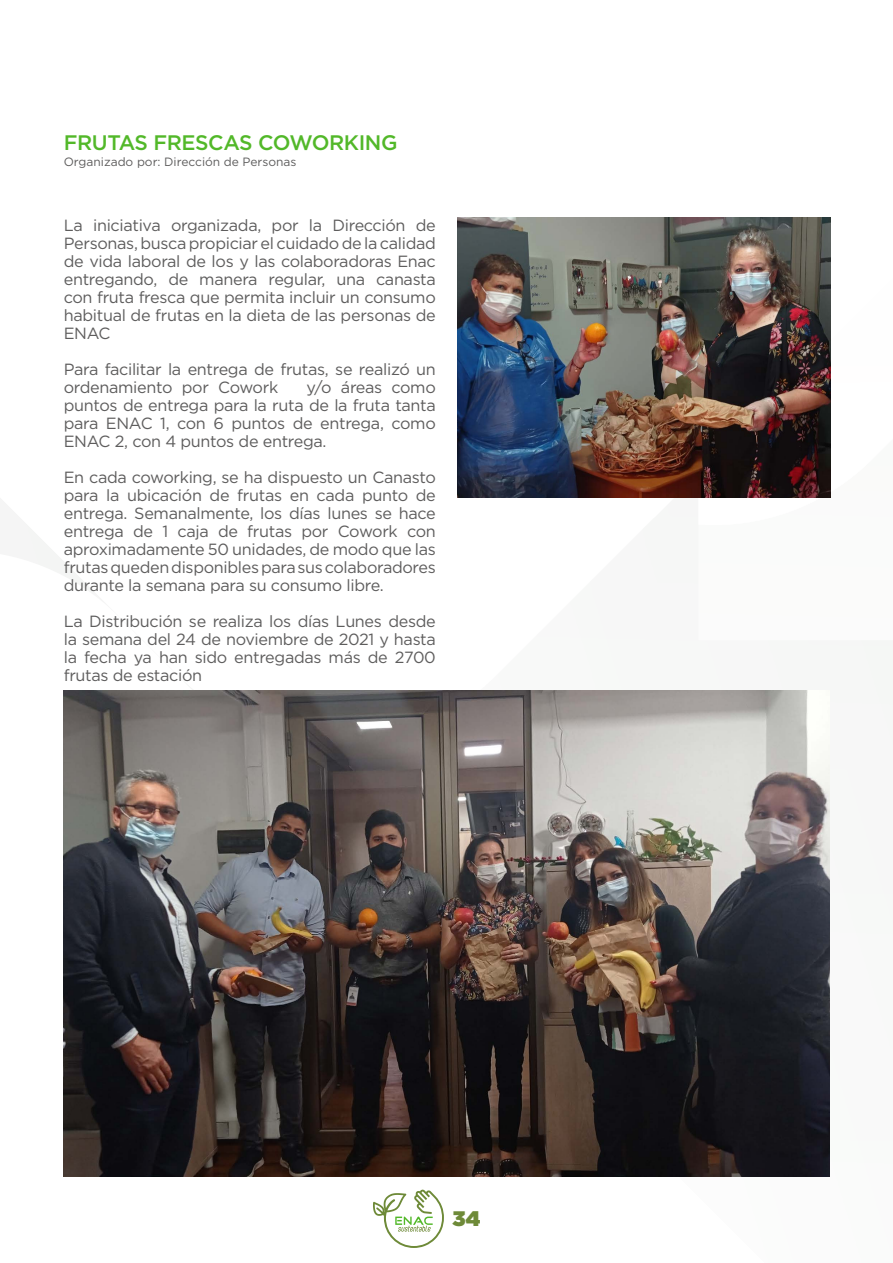
<style>
.page{position:relative;width:893px;height:1263px;background:#fff}
.page>*{position:absolute;margin:0;border:0;box-sizing:border-box;transform-origin:0 0}
.t1{font:500 21px "Gotham";letter-spacing:-.02em;color:#52b829}
.t2{font:900 21px "Gotham";color:#6e8a38}
.t3{font:16.2px/18px "Gotham";letter-spacing:-.02em;color:#5e5d5d;text-align:justify}
.t4{font:12px "Gotham";color:#5e5d5d}
</style>
<div class="page">
<svg style="left:373px;top:1189px;width:71px;height:59px"></svg>
<img style="left:64px;top:690px;width:765px;height:486px">
<img style="left:457px;top:218px;width:374px;height:279px">
<p class="t1" style="left:64px;top:129px;width:335px">FRUTAS FRESCAS COWORKING</p>
<p class="t4" style="left:64px;top:154px;width:234px">Organizado por: Dirección de Personas</p>
<p class="t3" style="left:64px;top:216px;width:374px">La iniciativa organizada, por la Dirección de Personas, busca propiciar el cuidado de la calidad de vida laboral de los y las colaboradoras Enac entregando, de manera regular, una canasta con fruta fresca que permita incluir un consumo habitual de frutas en la dieta de las personas de ENAC</p>
<p class="t3" style="left:64px;top:360px;width:374px">Para facilitar la entrega de frutas, se realizó un ordenamiento por Cowork</p>
<p class="t3" style="left:64px;top:378px;width:374px;text-indent:243px">y/o áreas como puntos de entrega para la ruta de la fruta tanta para ENAC 1, con 6 puntos de entrega, como ENAC 2, con 4 puntos de entrega.</p>
<p class="t3" style="left:64px;top:468px;width:374px">En cada coworking, se ha dispuesto un Canasto para la ubicación de frutas en cada punto de entrega. Semanalmente, los días lunes se hace entrega de 1 caja de frutas por Cowork con aproximadamente 50 unidades, de modo que las frutas queden disponibles para sus colaboradores durante la semana para su consumo libre.</p>
<p class="t3" style="left:64px;top:612px;width:374px">La Distribución se realiza los días Lunes desde la semana del 24 de noviembre de 2021 y hasta la fecha ya han sido entregadas más de 2700 frutas de estación</p>
<p class="t2" style="left:452px;top:1203px;width:29px">34</p>
</div>
